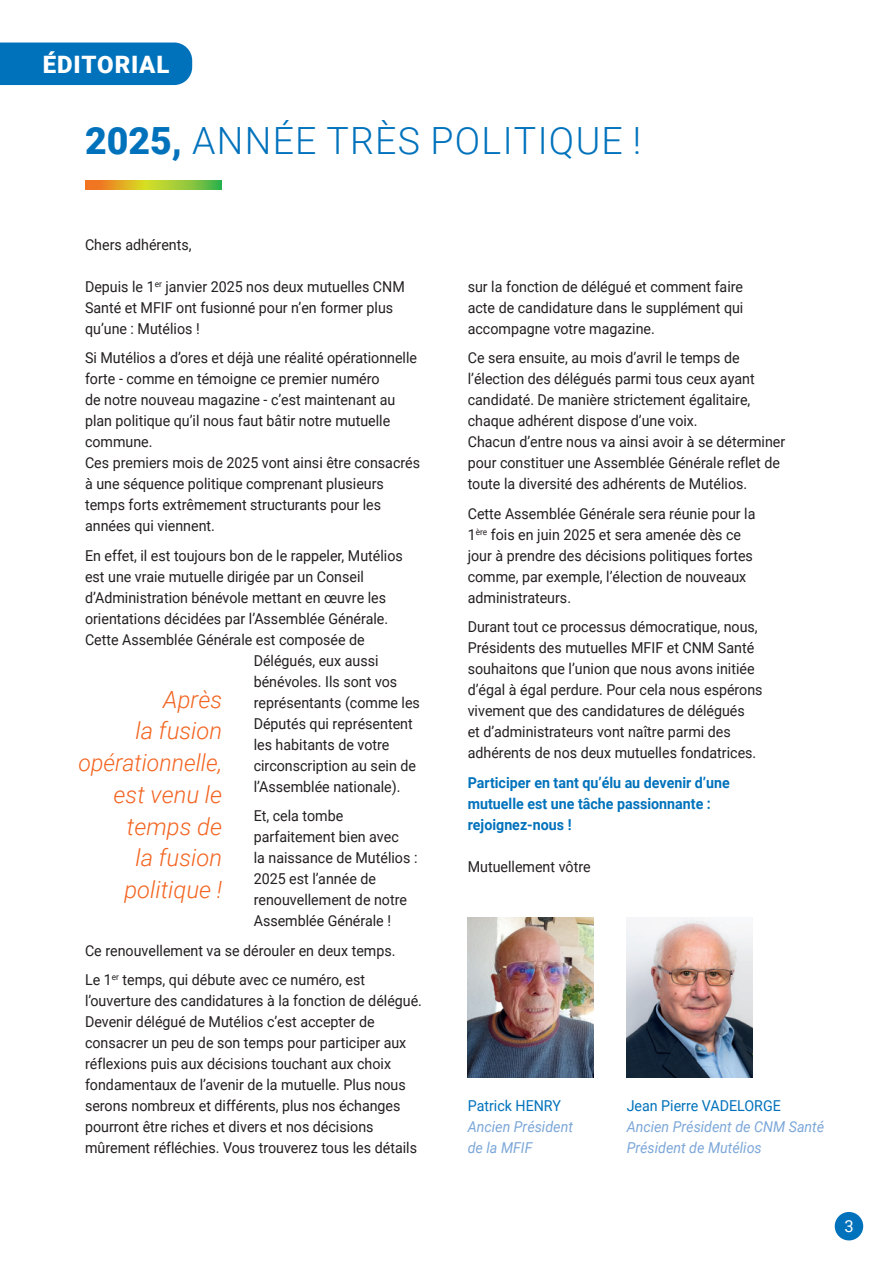
<style>
.page{position:relative;width:893px;height:1263px;background:#fff}
.page>*{position:absolute;margin:0;border:0;box-sizing:border-box;transform-origin:0 0}
.t1{font:300 37.5px "Roboto";letter-spacing:.035em;color:#0072bc}
.t2{font:900 24px "Roboto";letter-spacing:.035em;color:#fff}
.t3{font:italic 300 23.7px/31.7px "Roboto";color:#f36421;text-align:right}
.t4{font:16.5px "Roboto";color:#fff}
.t5{font:15px/21px "Roboto";color:#231f20;scale:.95 1}
.t6{font:700 15px/21px "Roboto";color:#0072bc;scale:.95 1}
.t7{font:italic 15px/21px "Roboto";color:#7ca7d8;scale:.95 1}
.t8{font:15px "Roboto";color:#0072bc;scale:.95 1}
.s1{font-weight:900}
</style>
<div class="page">
<div style="left:0;top:43px;width:192px;height:42px;background:#0072bc"></div>
<svg style="left:86px;top:181px;width:136px;height:8px"></svg>
<img style="left:468px;top:917px;width:126px;height:161px">
<img style="left:627px;top:917px;width:125px;height:161px">
<div style="left:835px;top:1212px;width:28px;height:28px;background:#0072bc;border-radius:50%"></div>
<h2 class="t2" style="left:43px;top:47px;width:128px">ÉDITORIAL</h2>
<h1 class="t1" style="left:85px;top:114px;width:558px"><span class="s1">2025,</span> ANNÉE TRÈS POLITIQUE !</h1>
<p class="t5" style="left:85px;top:233px;width:114px">Chers adhérents,</p>
<p class="t5" style="left:85px;top:275px;width:338px">Depuis le 1<sup>er</sup> janvier 2025 nos deux mutuelles CNM<br>Santé et MFIF ont fusionné pour n’en former plus qu’une : Mutélios !</p>
<p class="t5" style="left:85px;top:347px;width:354px">Si Mutélios a d’ores et déjà une réalité opérationnelle forte - comme en témoigne ce premier numéro<br>de notre nouveau magazine - c’est maintenant au plan politique qu’il nous faut bâtir notre mutuelle commune.<br>Ces premiers mois de 2025 vont ainsi être consacrés à une séquence politique comprenant plusieurs temps forts extrêmement structurants pour les années qui viennent.</p>
<p class="t5" style="left:85px;top:544px;width:336px">En effet, il est toujours bon de le rappeler, Mutélios</p>
<p class="t5" style="left:85px;top:565px;width:295px">est une vraie mutuelle dirigée par un Conseil</p>
<p class="t5" style="left:85px;top:586px;width:318px">d’Administration bénévole mettant en œuvre les</p>
<p class="t5" style="left:85px;top:607px;width:321px">orientations décidées par l’Assemblée Générale.</p>
<p class="t5" style="left:85px;top:628px;width:296px">Cette Assemblée Générale est composée de</p>
<p class="t5" style="left:254px;top:649px;width:133px">Délégués, eux aussi</p>
<p class="t5" style="left:254px;top:670px;width:153px">bénévoles. Ils sont vos</p>
<p class="t5" style="left:254px;top:691px;width:176px">représentants (comme les</p>
<p class="t5" style="left:254px;top:712px;width:169px">Députés qui représentent</p>
<p class="t5" style="left:254px;top:733px;width:144px">les habitants de votre</p>
<p class="t5" style="left:254px;top:754px;width:172px">circonscription au sein de</p>
<p class="t5" style="left:254px;top:775px;width:156px">l’Assemblée nationale).</p>
<p class="t5" style="left:254px;top:805px;width:174px">Et, cela tombe parfaitement bien avec<br>la naissance de Mutélios :<br>2025 est l’année de renouvellement de notre<br>Assemblée Générale !</p>
<p class="t5" style="left:85px;top:935px;width:328px;line-height:29.5px">Ce renouvellement va se dérouler en deux temps.<br>Le 1<sup>er</sup> temps, qui débute avec ce numéro, est</p>
<p class="t5" style="left:85px;top:990px;width:356px">l’ouverture des candidatures à la fonction de délégué.<br>Devenir délégué de Mutélios c’est accepter de consacrer un peu de son temps pour participer aux réflexions puis aux décisions touchant aux choix fondamentaux de l’avenir de la mutuelle. Plus nous serons nombreux et différents, plus nos échanges pourront être riches et divers et nos décisions mûrement réfléchies. Vous trouverez tous les détails</p>
<h3 class="t3" style="left:79px;top:682px;width:145px">Après<br>la fusion opérationnelle, est venu le temps de<br>la fusion politique !</h3>
<p class="t5" style="left:468px;top:275px;width:292px;text-align:justify">sur la fonction de délégué et comment faire acte de candidature dans le supplément qui accompagne votre magazine.</p>
<p class="t5" style="left:468px;top:347px;width:336px">Ce sera ensuite, au mois d’avril le temps de l’élection des délégués parmi tous ceux ayant candidaté. De manière strictement égalitaire, chaque adhérent dispose d’une voix.<br>Chacun d’entre nous va ainsi avoir à se déterminer pour constituer une Assemblée Générale reflet de toute la diversité des adhérents de Mutélios.</p>
<p class="t5" style="left:468px;top:502px;width:304px">Cette Assemblée Générale sera réunie pour la 1<sup>ère</sup> fois en juin 2025 et sera amenée dès ce jour à prendre des décisions politiques fortes comme, par exemple, l’élection de nouveaux administrateurs.</p>
<p class="t5" style="left:468px;top:616px;width:312px">Durant tout ce processus démocratique, nous, Présidents des mutuelles MFIF et CNM Santé souhaitons que l’union que nous avons initiée d’égal à égal perdure. Pour cela nous espérons vivement que des candidatures de délégués<br>et d’administrateurs vont naître parmi des adhérents de nos deux mutuelles fondatrices.</p>
<p class="t6" style="left:468px;top:771px;width:277px">Participer en tant qu’élu au devenir d’une mutuelle est une tâche passionnante : rejoignez-nous !</p>
<p class="t5" style="left:468px;top:855px;width:131px">Mutuellement vôtre</p>
<p class="t8" style="left:468px;top:1095px;width:100px">Patrick HENRY</p>
<p class="t7" style="left:468px;top:1116px;width:112px">Ancien Président de la MFIF</p>
<p class="t8" style="left:627px;top:1095px;width:164px">Jean Pierre VADELORGE</p>
<p class="t7" style="left:627px;top:1116px;width:210px">Ancien Président de CNM Santé<br>Président de Mutélios</p>
<p class="t4" style="left:844px;top:1214px;width:11px">3</p>
</div>
